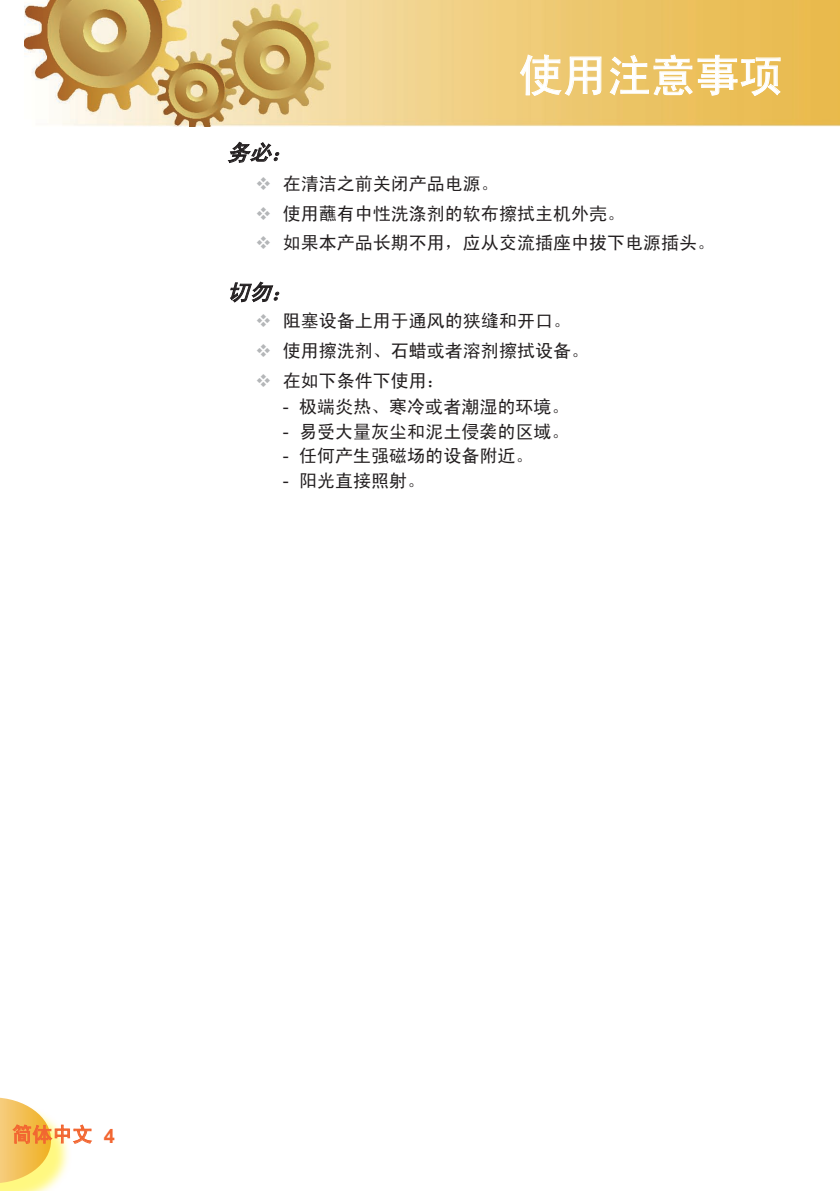
<style>
.page{position:relative;width:840px;height:1191px;background:#fff}
.page>*{position:absolute;margin:0;border:0;box-sizing:border-box;transform-origin:0 0}
.t1{font:44px "Sim Hei";color:#fff}
.t2{font:italic 22px "Sim Hei";color:#231f20}
.t3{font:20px "Sim Hei";color:#f26631}
.t4{font:18px "Sim Hei";color:#231f20}
.s1{color:#b4b6b8}
.s2{font-family:"Arial"}
</style>
<div class="page">
<img style="left:24px;top:0;width:816px;height:126px">
<div style="left:0;top:1099px;width:74px;height:92px;background:#fff200;opacity:.5"></div>
<svg style="left:0;top:1097px;width:92px;height:86px"></svg>
<svg style="left:518px;top:54px;width:83px;height:43px;background:#f0d38f"></svg>
<svg style="left:608px;top:54px;width:173px;height:43px;background:#eecd7f"></svg>
<svg style="left:227px;top:142px;width:52px;height:21px"></svg>
<svg style="left:230px;top:281px;width:49px;height:21px"></svg>
<h1 class="t1" style="left:518px;top:53px;width:265px">使用注意事项</h1>
<p class="t2" style="left:227px;top:141px;width:73px">务必：</p>
<p class="t4" style="left:255px;top:175px;width:245px"><span class="s1">❖</span> 在清洁之前关闭产品电源。</p>
<p class="t4" style="left:255px;top:204px;width:371px"><span class="s1">❖</span> 使用蘸有中性洗涤剂的软布擦拭主机外壳。</p>
<p class="t4" style="left:255px;top:234px;width:461px"><span class="s1">❖</span> 如果本产品长期不用，应从交流插座中拔下电源插头。</p>
<p class="t2" style="left:227px;top:281px;width:73px">切勿：</p>
<p class="t4" style="left:255px;top:312px;width:317px"><span class="s1">❖</span> 阻塞设备上用于通风的狭缝和开口。</p>
<p class="t4" style="left:255px;top:341px;width:335px"><span class="s1">❖</span> 使用擦洗剂、石蜡或者溶剂擦拭设备。</p>
<p class="t4" style="left:255px;top:371px;width:191px"><span class="s1">❖</span> 在如下条件下使用：</p>
<p class="t4" style="left:282px;top:398px;width:288px"><span class="s2">-</span> 极端炎热、寒冷或者潮湿的环境。</p>
<p class="t4" style="left:282px;top:422px;width:288px"><span class="s2">-</span> 易受大量灰尘和泥土侵袭的区域。</p>
<p class="t4" style="left:282px;top:447px;width:252px"><span class="s2">-</span> 任何产生强磁场的设备附近。</p>
<p class="t4" style="left:282px;top:471px;width:144px"><span class="s2">-</span> 阳光直接照射。</p>
<p class="t3" style="left:12px;top:1124px;width:81px">简体中文</p>
</div>
